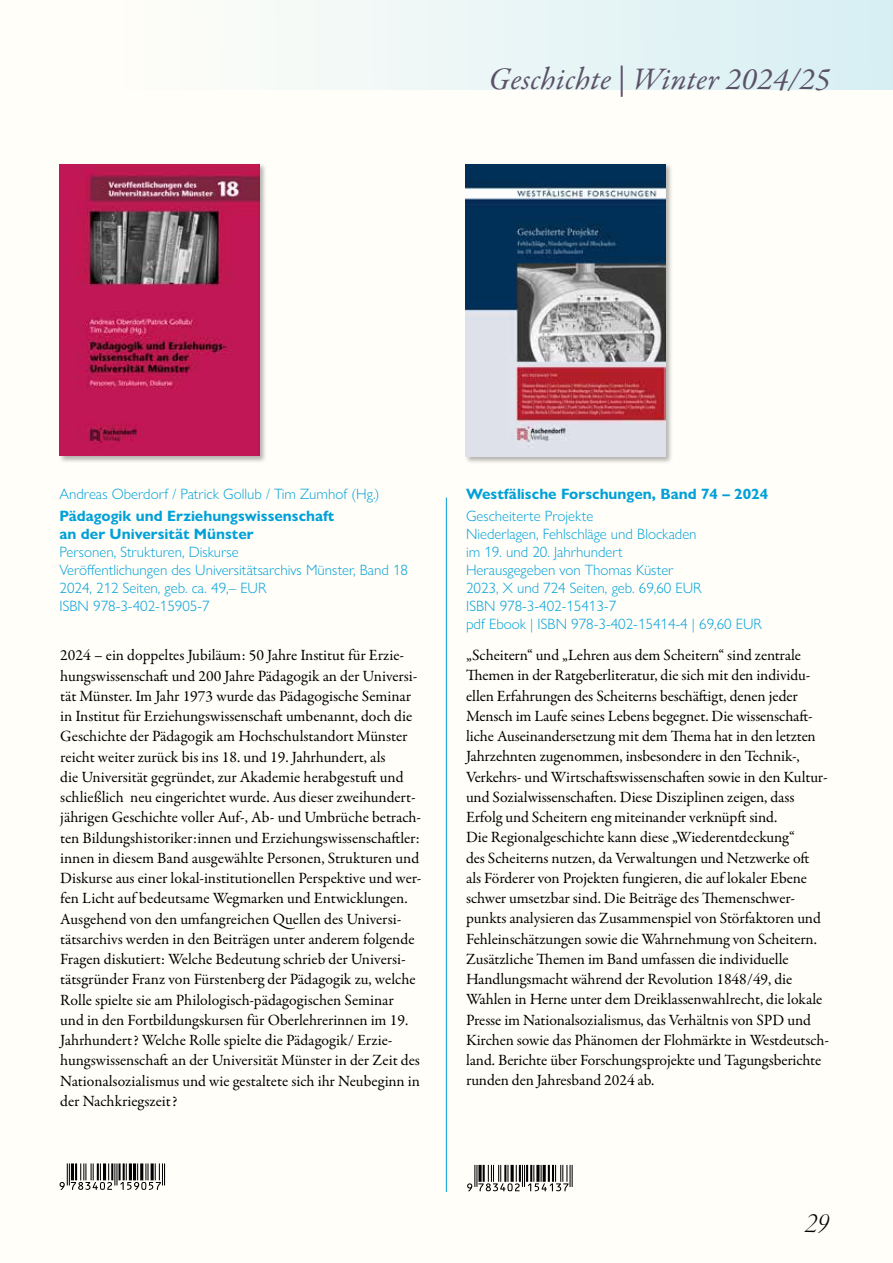
<style>
.page{position:relative;width:893px;height:1263px;background:#fffef9}
.page>*{position:absolute;margin:0;border:0;box-sizing:border-box;transform-origin:0 0}
.t1{font:italic 31.5px "Garamond Premr Pro";letter-spacing:.01em;color:#5c5268}
.t2{font:30px "Garamond Premr Pro Lt It Disp";color:#000}
.t3{font:15.75px/20.2px "Garamond Premr Pro";letter-spacing:-.005em;color:#000}
.t4{font:300 15px/18px "Gill Sans Nova";color:#00a0d8}
.t5{font:700 15px/18px "Gill Sans Nova";color:#00a0d8}
.s1{font-style:normal}
</style>
<div class="page">
<div style="left:0;top:0;width:893px;height:89px;background:linear-gradient(to right,#fffff9,#d7eff3)"></div>
<hr style="left:446px;top:497px;width:1px;height:695px;background:#00a0d8">
<svg style="left:60px;top:1163px;width:105px;height:27px"></svg>
<div style="left:58px;top:162px;width:209px;height:301px;background:#000;opacity:.3"></div>
<img style="left:60px;top:164px;width:200px;height:292px">
<div style="left:464px;top:163px;width:209px;height:301px;background:#000;opacity:.3"></div>
<img style="left:466px;top:164px;width:200px;height:293px">
<svg style="left:467px;top:1165px;width:106px;height:26px"></svg>
<h1 class="t1" style="left:488px;top:59px;width:343px">Geschichte <span class="s1">|</span> Winter 2024/25</h1>
<p class="t4" style="left:60px;top:485px;width:321px">Andreas Oberdorf / Patrick Gollub / Tim Zumhof (Hg.)</p>
<p class="t5" style="left:60px;top:507px;width:276px">Pädagogik und Erziehungswissenschaft an der Universität Münster</p>
<p class="t4" style="left:60px;top:543px;width:350px">Personen, Strukturen, Diskurse<br>Veröffentlichungen des Universitätsarchivs Münster, Band 18<br>2024, 212 Seiten, geb. ca. 49,– EUR<br>ISBN 978-3-402-15905-7</p>
<p class="t3" style="left:60px;top:646px;width:363px">2024 – ein doppeltes Jubiläum: 50 Jahre Institut für Erzie&shy;hungswissenschaft und 200 Jahre Pädagogik an der Universi&shy;tät Münster. Im Jahr 1973 wurde das Pädagogische Seminar in Institut für Erziehungswissenschaft umbenannt, doch die Geschichte der Pädagogik am Hochschulstandort Münster reicht weiter zurück bis ins 18. und 19. Jahrhundert, als<br>die Universität gegründet, zur Akademie herabgestuft und schließlich neu eingerichtet wurde. Aus dieser zweihundert&shy;jährigen Geschichte voller Auf-, Ab- und Umbrüche betrach&shy;ten Bildungshistoriker:innen und Erziehungswissenschaftler: innen in diesem Band ausgewählte Personen, Strukturen und Diskurse aus einer lokal-institutionellen Perspektive und wer&shy;fen Licht auf bedeutsame Wegmarken und Entwicklungen.<br>Ausgehend von den umfangreichen Quellen des Universi&shy;tätsarchivs werden in den Beiträgen unter anderem folgende Fragen diskutiert: Welche Bedeutung schrieb der Universi&shy;tätsgründer Franz von Fürstenberg der Pädagogik zu, welche Rolle spielte sie am Philologisch-pädagogischen Seminar<br>und in den Fortbildungskursen für Oberlehrerinnen im 19.<br>Jahrhundert? Welche Rolle spielte die Pädagogik/ Erzie&shy;hungswissenschaft an der Universität Münster in der Zeit des Nationalsozialismus und wie gestaltete sich ihr Neubeginn in der Nachkriegszeit?</p>
<p class="t5" style="left:466px;top:485px;width:304px">Westfälische Forschungen, Band 74 – 2024</p>
<p class="t4" style="left:466px;top:507px;width:298px">Gescheiterte Projekte<br>Niederlagen, Fehlschläge und Blockaden<br>im 19. und 20. Jahrhundert<br>Herausgegeben von Thomas Küster<br>2023, X und 724 Seiten, geb. 69,60 EUR<br>ISBN 978-3-402-15413-7<br>pdf Ebook | ISBN 978-3-402-15414-4 | 69,60 EUR</p>
<p class="t3" style="left:466px;top:645px;width:364px">„Scheitern“ und „Lehren aus dem Scheitern“ sind zentrale Themen in der Ratgeberliteratur, die sich mit den individu&shy;ellen Erfahrungen des Scheiterns beschäftigt, denen jeder Mensch im Laufe seines Lebens begegnet. Die wissenschaft&shy;liche Auseinandersetzung mit dem Thema hat in den letzten Jahrzehnten zugenommen, insbesondere in den Technik-, Verkehrs- und Wirtschaftswissenschaften sowie in den Kultur&shy;und Sozialwissenschaften. Diese Disziplinen zeigen, dass Erfolg und Scheitern eng miteinander verknüpft sind.<br>Die Regionalgeschichte kann diese „Wiederentdeckung“<br>des Scheiterns nutzen, da Verwaltungen und Netzwerke oft<br>als Förderer von Projekten fungieren, die auf lokaler Ebene schwer umsetzbar sind. Die Beiträge des Themenschwer&shy;punkts analysieren das Zusammenspiel von Störfaktoren und Fehleinschätzungen sowie die Wahrnehmung von Scheitern.<br>Zusätzliche Themen im Band umfassen die individuelle Handlungsmacht während der Revolution 1848/49, die Wahlen in Herne unter dem Dreiklassenwahlrecht, die lokale Presse im Nationalsozialismus, das Verhältnis von SPD und Kirchen sowie das Phänomen der Flohmärkte in Westdeutsch&shy;land. Berichte über Forschungsprojekte und Tagungsberichte runden den Jahresband 2024 ab.</p>
<h2 class="t2" style="left:805px;top:1207px;width:25px">29</h2>
</div>
